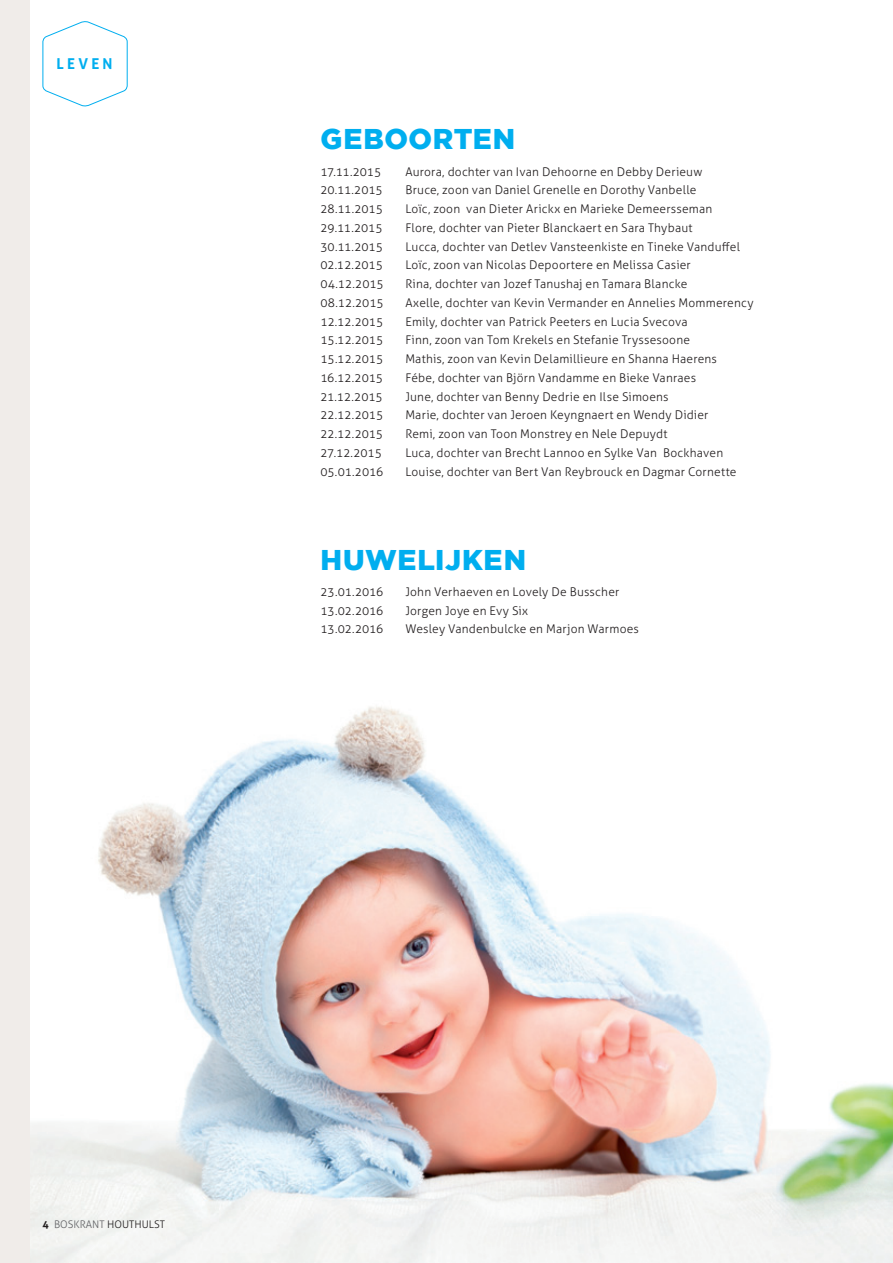
<style>
.page{position:relative;width:893px;height:1263px;background:#fff}
.page>*{position:absolute;margin:0;border:0;box-sizing:border-box;transform-origin:0 0}
.t1{font:900 28.5px "Gotham";letter-spacing:.025em;color:#00aeef}
.t2{font:700 15px "Aller";letter-spacing:.215em;color:#00aeef}
.t3{font:300 12px "Aller";letter-spacing:.015em;color:#231f20}
.t4{font:300 10.5px "Aller";color:#231f20}
.s1{font-weight:700}
.s2{color:#636366}
</style>
<div class="page">
<img style="left:30px;top:706px;width:731px;height:557px">
<img style="left:761px;top:1019px;width:132px;height:244px">
<div style="left:0;top:0;width:30px;height:1263px;background:#f0ece9"></div>
<svg style="left:42px;top:21px;width:86px;height:86px"></svg>
<p class="t2" style="left:56px;top:55px;width:58px">LEVEN</p>
<h1 class="t1" style="left:321px;top:123px;width:196px">GEBOORTEN</h1>
<p class="t3" style="left:320px;top:164px;width:63px">17.11.2015</p>
<p class="t3" style="left:405px;top:164px;width:299px">Aurora, dochter van Ivan Dehoorne en Debby Derieuw</p>
<p class="t3" style="left:320px;top:183px;width:64px">20.11.2015</p>
<p class="t3" style="left:405px;top:183px;width:293px">Bruce, zoon van Daniel Grenelle en Dorothy Vanbelle</p>
<p class="t3" style="left:320px;top:202px;width:64px">28.11.2015</p>
<p class="t3" style="left:405px;top:202px;width:308px">Loïc, zoon van Dieter Arickx en Marieke Demeersseman</p>
<p class="t3" style="left:320px;top:220px;width:64px">29.11.2015</p>
<p class="t3" style="left:405px;top:220px;width:289px">Flore, dochter van Pieter Blanckaert en Sara Thybaut</p>
<p class="t3" style="left:320px;top:239px;width:64px">30.11.2015</p>
<p class="t3" style="left:405px;top:239px;width:336px">Lucca, dochter van Detlev Vansteenkiste en Tineke Vanduffel</p>
<p class="t3" style="left:320px;top:258px;width:64px">02.12.2015</p>
<p class="t3" style="left:405px;top:258px;width:287px">Loïc, zoon van Nicolas Depoortere en Melissa Casier</p>
<p class="t3" style="left:320px;top:277px;width:65px">04.12.2015</p>
<p class="t3" style="left:405px;top:277px;width:283px">Rina, dochter van Jozef Tanushaj en Tamara Blancke</p>
<p class="t3" style="left:320px;top:295px;width:65px">08.12.2015</p>
<p class="t3" style="left:405px;top:295px;width:350px">Axelle, dochter van Kevin Vermander en Annelies Mommerency</p>
<p class="t3" style="left:320px;top:314px;width:64px">12.12.2015</p>
<p class="t3" style="left:405px;top:314px;width:284px">Emily, dochter van Patrick Peeters en Lucia Svecova</p>
<p class="t3" style="left:320px;top:333px;width:64px">15.12.2015</p>
<p class="t3" style="left:405px;top:333px;width:286px">Finn, zoon van Tom Krekels en Stefanie Tryssesoone</p>
<p class="t3" style="left:320px;top:352px;width:64px">15.12.2015</p>
<p class="t3" style="left:405px;top:352px;width:313px">Mathis, zoon van Kevin Delamillieure en Shanna Haerens</p>
<p class="t3" style="left:320px;top:370px;width:64px">16.12.2015</p>
<p class="t3" style="left:405px;top:370px;width:292px">Fébe, dochter van Björn Vandamme en Bieke Vanraes</p>
<p class="t3" style="left:320px;top:389px;width:64px">21.12.2015</p>
<p class="t3" style="left:405px;top:389px;width:265px">June, dochter van Benny Dedrie en Ilse Simoens</p>
<p class="t3" style="left:320px;top:408px;width:64px">22.12.2015</p>
<p class="t3" style="left:405px;top:408px;width:305px">Marie, dochter van Jeroen Keyngnaert en Wendy Didier</p>
<p class="t3" style="left:320px;top:427px;width:64px">22.12.2015</p>
<p class="t3" style="left:405px;top:427px;width:264px">Remi, zoon van Toon Monstrey en Nele Depuydt</p>
<p class="t3" style="left:320px;top:445px;width:63px">27.12.2015</p>
<p class="t3" style="left:405px;top:445px;width:319px">Luca, dochter van Brecht Lannoo en Sylke Van Bockhaven</p>
<p class="t3" style="left:320px;top:464px;width:64px">05.01.2016</p>
<p class="t3" style="left:405px;top:464px;width:333px">Louise, dochter van Bert Van Reybrouck en Dagmar Cornette</p>
<h1 class="t1" style="left:321px;top:543px;width:21px">HUWELIJ</h1>
<h1 class="t1" style="left:462px;top:543px;width:42px">KEN</h1>
<p class="t3" style="left:320px;top:584px;width:65px">23.01.2016</p>
<p class="t3" style="left:405px;top:584px;width:215px">John Verhaeven en Lovely De Busscher</p>
<p class="t3" style="left:320px;top:603px;width:64px">13.02.2016</p>
<p class="t3" style="left:405px;top:603px;width:124px">Jorgen Joye en Evy Six</p>
<p class="t3" style="left:320px;top:622px;width:64px">13.02.2016</p>
<p class="t3" style="left:405px;top:622px;width:235px">Wesley Vandenbulcke en Marjon Warmoes</p>
<p class="t4" style="left:43px;top:1218px;width:124px"><span class="s1">4</span> <span class="s2">BOSKRANT</span> HOUTHULST</p>
</div>
